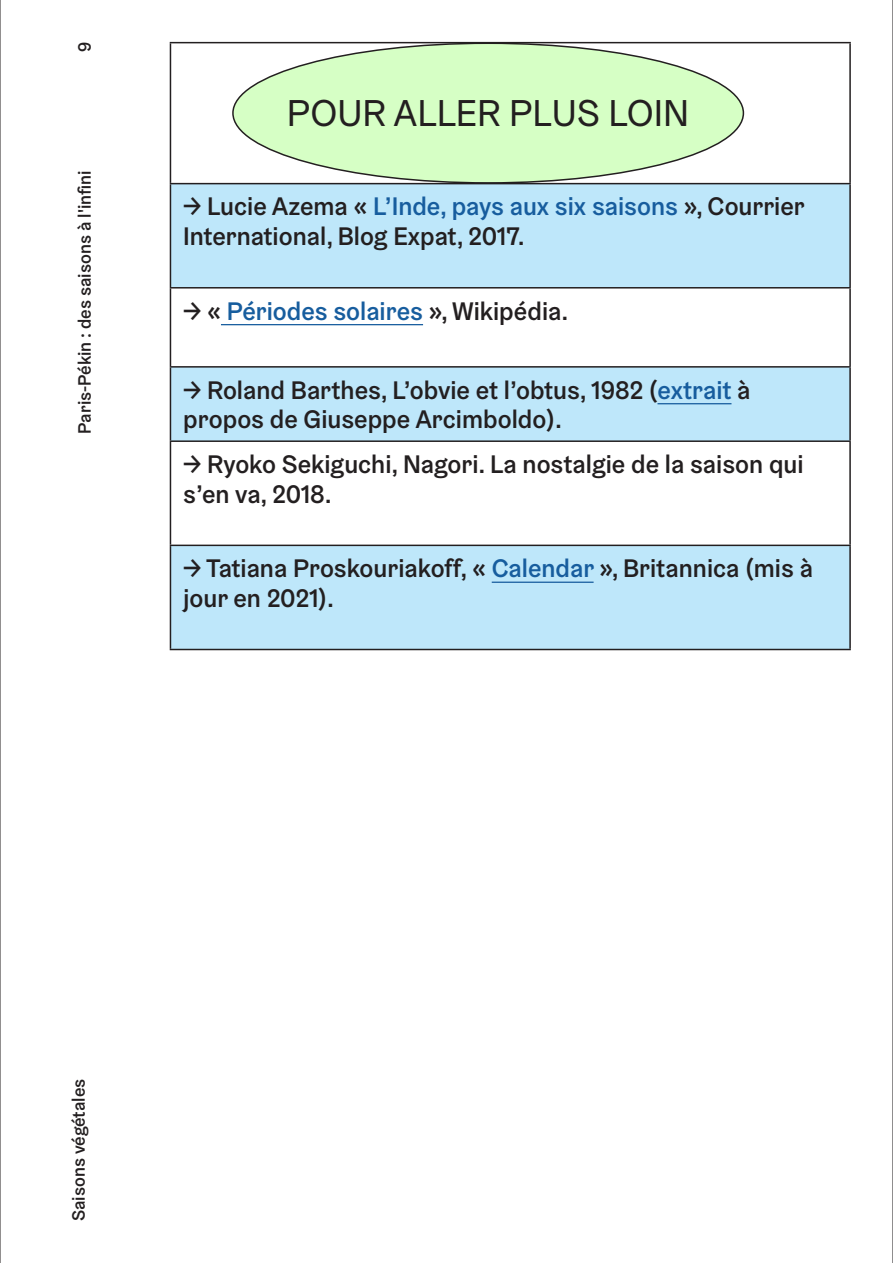
<style>
.page{position:relative;width:893px;height:1263px;background:#fff}
.page>*{position:absolute;margin:0;border:0;box-sizing:border-box;transform-origin:0 0}
.TITRE_1_CENTRÉ{font:37.5px "Graebenbach";color:#231f20}
.COURANT_GROS{font:500 25.5px/29.8px "Graebenbach";color:#231f20}
.COURANT_GROS-2{font:500 25.5px "Graebenbach";color:#175d9e}
.t1{font:500 18px "Graebenbach";color:#231f20}
.s1{color:#175d9e}
.s2{color:#231f20}
</style>
<div class="page">
<div style="left:233px;top:43px;width:510px;height:140px;background:#d6ffc5;border-radius:50%"></div>
<div style="left:171px;top:184px;width:678px;height:465px;background:#bee7fa"></div>
<svg style="left:171px;top:288px;width:678px;height:257px"></svg>
<hr style="left:170px;top:42px;width:681px;height:1px;background:#231f20">
<hr style="left:170px;top:43px;width:1px;height:140px;background:#231f20">
<hr style="left:170px;top:183px;width:681px;height:1px;background:#231f20">
<hr style="left:170px;top:184px;width:1px;height:103px;background:#231f20">
<hr style="left:170px;top:287px;width:681px;height:1px;background:#231f20">
<hr style="left:170px;top:288px;width:1px;height:78px;background:#231f20">
<hr style="left:170px;top:366px;width:681px;height:2px;background:#231f20">
<hr style="left:170px;top:368px;width:1px;height:72px;background:#231f20">
<hr style="left:170px;top:440px;width:681px;height:2px;background:#231f20">
<hr style="left:170px;top:442px;width:1px;height:103px;background:#231f20">
<hr style="left:170px;top:545px;width:681px;height:1px;background:#231f20">
<hr style="left:170px;top:546px;width:1px;height:103px;background:#231f20">
<hr style="left:170px;top:649px;width:681px;height:1px;background:#231f20">
<hr style="left:849px;top:43px;width:2px;height:140px;background:#231f20">
<hr style="left:849px;top:184px;width:2px;height:103px;background:#231f20">
<hr style="left:849px;top:288px;width:2px;height:78px;background:#231f20">
<hr style="left:849px;top:368px;width:2px;height:72px;background:#231f20">
<hr style="left:849px;top:442px;width:2px;height:103px;background:#231f20">
<hr style="left:849px;top:546px;width:2px;height:103px;background:#231f20">
<hr style="left:221px;top:324px;width:202px;height:1px;background:#175d9e">
<hr style="left:657px;top:403px;width:74px;height:1px;background:#175d9e">
<hr style="left:492px;top:582px;width:102px;height:1px;background:#175d9e">
<hr style="left:0;top:0;width:1px;height:1263px;background:#231f20">
<hr style="left:892px;top:0;width:1px;height:1263px;background:#231f20">
<p class="t1" style="left:73px;top:52px;width:12px;rotate:-90deg">9</p>
<p class="t1" style="left:73px;top:434px;width:264px;rotate:-90deg">Paris-Pékin : des saisons à l'infini</p>
<p class="TITRE_1_CENTRÉ" style="left:287px;top:90px;width:404px">POUR ALLER PLUS LOIN</p>
<p class="COURANT_GROS" style="left:183px;top:191px;width:623px">→ Lucie Azema « <span class="s1">L’Inde, pays aux six saisons</span> », Courrier<br>International, Blog Expat, 2017.</p>
<p class="COURANT_GROS-2" style="left:183px;top:295px;width:387px"><span class="s2">→ «</span> Périodes solaires <span class="s2">», Wikipédia.</span></p>
<p class="COURANT_GROS" style="left:183px;top:375px;width:569px">→ Roland Barthes, L’obvie et l’obtus, 1982 (<span class="s1">extrait</span> à propos de Giuseppe Arcimboldo).</p>
<p class="COURANT_GROS" style="left:183px;top:449px;width:622px">→ Ryoko Sekiguchi, Nagori. La nostalgie de la saison qui s’en va, 2018.</p>
<p class="COURANT_GROS" style="left:183px;top:553px;width:631px">→ Tatiana Proskouriakoff, « <span class="s1">Calendar</span> », Britannica (mis à jour en 2021).</p>
<p class="t1" style="left:67px;top:1221px;width:144px;rotate:-90deg">Saisons végétales</p>
</div>
